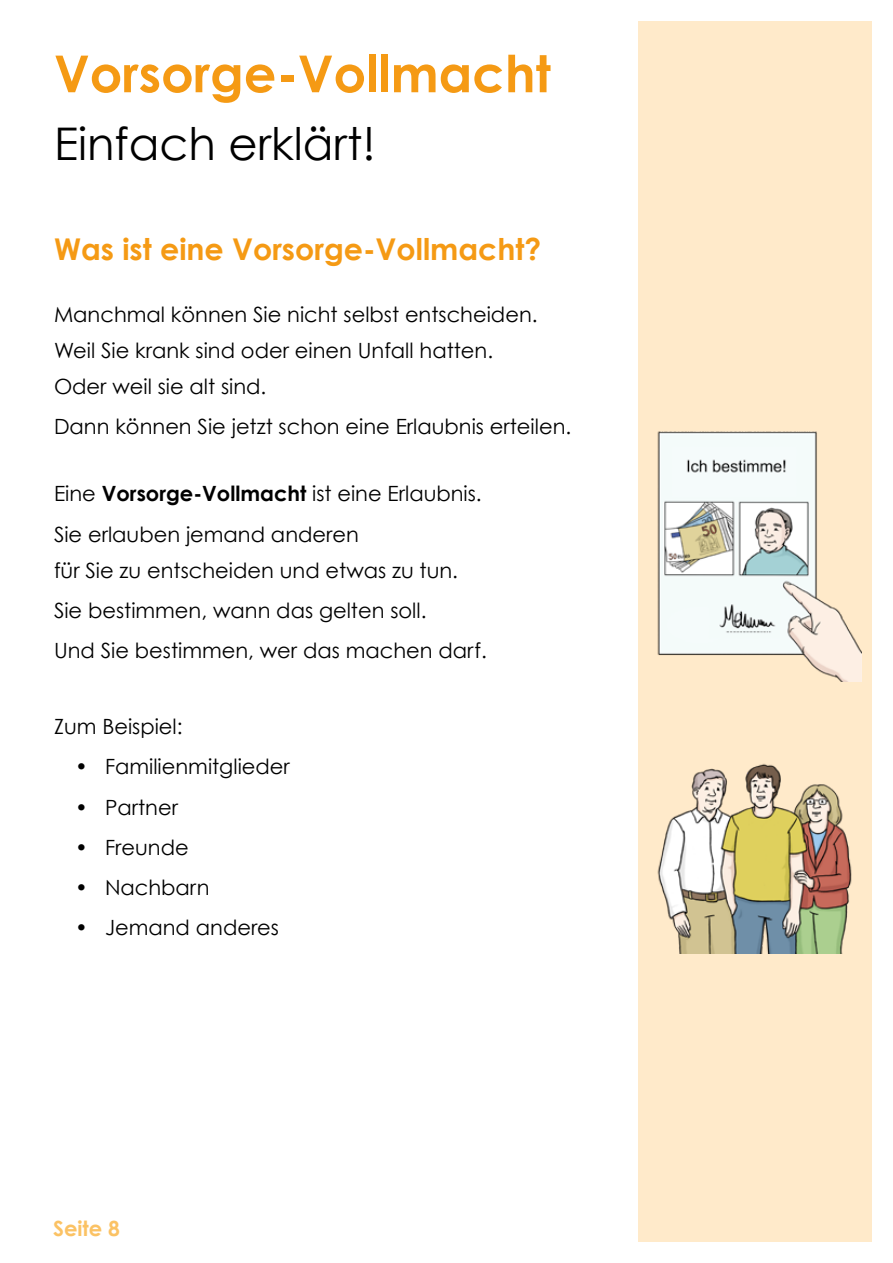
<style>
.page{position:relative;width:893px;height:1263px;background:#fff}
.page>*{position:absolute;margin:0;border:0;box-sizing:border-box;transform-origin:0 0}
.t1{font:700 51px "Century Gothic";color:#f59a14}
.t2{font:45px "Century Gothic";color:#000}
.t3{font:700 30px "Century Gothic";color:#f59a14}
.t4{font:21px/40.2px "Century Gothic";color:#000}
.t5{font:700 21px "Century Gothic";color:#fbc264}
.s1{font-weight:700}
</style>
<div class="page">
<div style="left:638px;top:21px;width:234px;height:1221px;background:#ffeaca"></div>
<img style="left:657px;top:763px;width:195px;height:191px">
<img style="left:657px;top:431px;width:205px;height:251px">
<h1 class="t1" style="left:54px;top:42px;width:498px">Vorsorge-Vollmacht</h1>
<h2 class="t2" style="left:54px;top:116px;width:323px">Einfach erklärt!</h2>
<h3 class="t3" style="left:54px;top:231px;width:489px">Was ist eine Vorsorge-Vollmacht?</h3>
<p class="t4" style="left:54px;top:296px;width:485px;line-height:36px">Manchmal können Sie nicht selbst entscheiden.<br>Weil Sie krank sind oder einen Unfall hatten.<br>Oder weil sie alt sind.</p>
<p class="t4" style="left:54px;top:406px;width:519px">Dann können Sie jetzt schon eine Erlaubnis erteilen.</p>
<p class="t4" style="left:54px;top:473px;width:429px">Eine <span class="s1">Vorsorge-Vollmacht</span> ist eine Erlaubnis.<br>Sie erlauben jemand anderen</p>
<p class="t4" style="left:54px;top:550px;width:434px">für Sie zu entscheiden und etwas zu tun.<br>Sie bestimmen, wann das gelten soll.<br>Und Sie bestimmen, wer das machen darf.</p>
<p class="t4" style="left:54px;top:706px;width:130px">Zum Beispiel:</p>
<p class="t4" style="left:75px;top:746px;width:216px">• Familienmitglieder</p>
<p class="t4" style="left:75px;top:786px;width:104px">• Partner</p>
<p class="t4" style="left:75px;top:827px;width:115px">• Freunde</p>
<p class="t4" style="left:75px;top:867px;width:136px">• Nachbarn</p>
<p class="t4" style="left:75px;top:907px;width:205px">• Jemand anderes</p>
<p class="t5" style="left:53px;top:1215px;width:68px">Seite 8</p>
</div>
